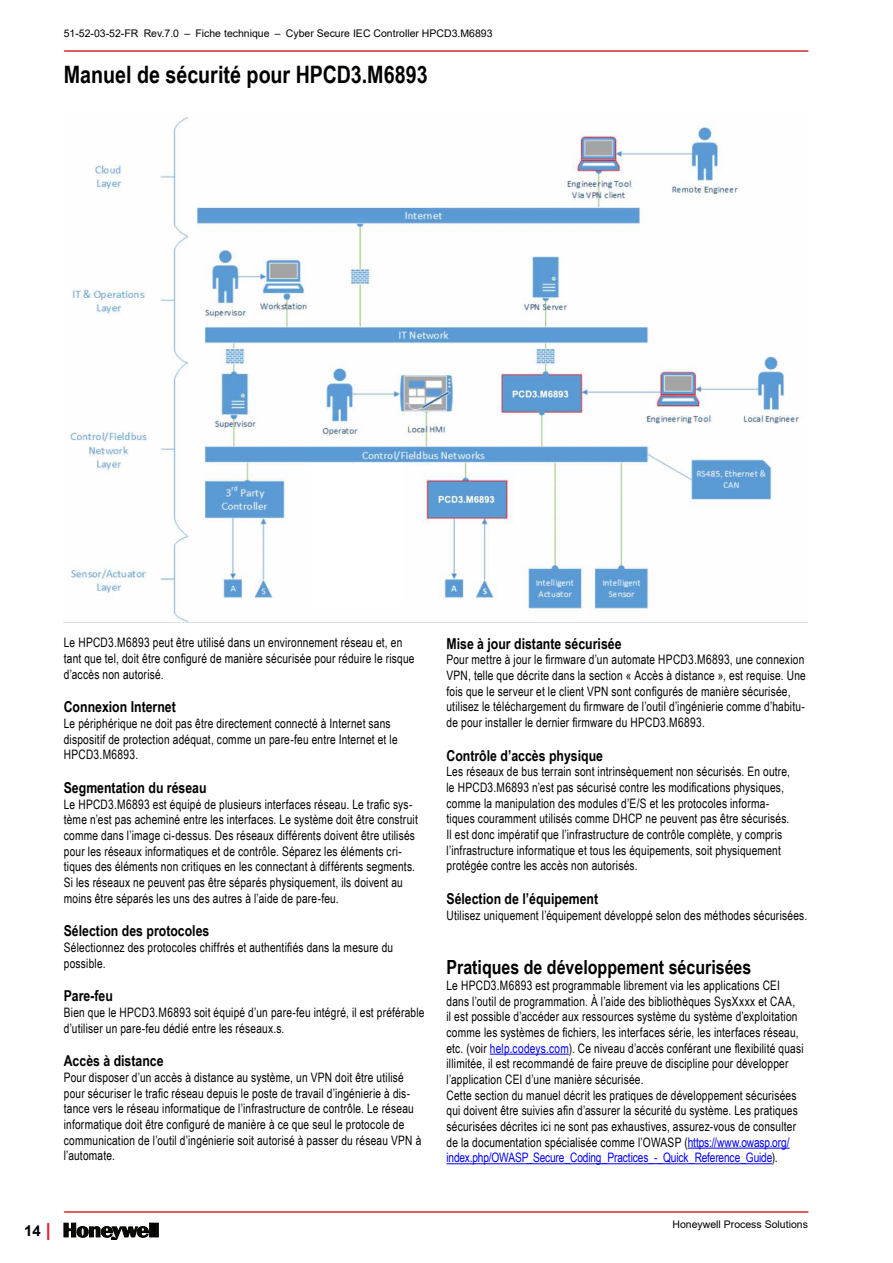
<style>
.page{position:relative;width:893px;height:1263px;background:#fff}
.page>*{position:absolute;margin:0;border:0;box-sizing:border-box;transform-origin:0 0}
.Sec_Header_2_narrow{font:700 24px "Arial Narrow";color:#000}
.Sec_Header_3_narrow{font:700 19.5px "Arial Narrow";color:#000}
.Sec_Header_4_narrow{font:700 15px "Arial Narrow";color:#000}
.t1{font:700 15px "Arial";color:#000}
.Sec_Grundtext_narrow{font:13.05px/15.6px "Arial Narrow";letter-spacing:.02em;color:#000;scale:.95 1}
.t2{font:10.5px "Arial";color:#000}
.s1{font-size:18px;color:#dc1b2a}
.s2{color:#00f}
</style>
<div class="page">
<svg style="left:64px;top:1223px;width:85px;height:17px"></svg>
<div style="left:150px;top:1223px;width:3px;height:14px;border:1px solid #000"></div>
<div style="left:154px;top:1223px;width:4px;height:14px;border:1px solid #000"></div>
<hr style="left:65px;top:1211px;width:743px;height:2px;background:#d7282f">
<hr style="left:65px;top:50px;width:743px;height:2px;background:#d7282f">
<img style="left:70px;top:116px;width:730px;height:506px">
<div style="left:312px;top:463px;width:90px;height:143px;background:#fff"></div>
<hr style="left:490px;top:1054px;width:79px;height:1px;background:#00f">
<hr style="left:688px;top:1148px;width:101px;height:1px;background:#00f">
<hr style="left:446px;top:1163px;width:326px;height:1px;background:#00f">
<p class="t2" style="left:64px;top:26px;width:430px">51-52-03-52-FR Rev.7.0 – Fiche technique – Cyber Secure IEC Controller HPCD3.M6893</p>
<p class="Sec_Header_2_narrow" style="left:64px;top:57px;width:365px">Manuel de sécurité pour HPCD3.M6893</p>
<p class="Sec_Grundtext_narrow" style="left:64px;top:634px;width:371px">Le HPCD3.M6893 peut être utilisé dans un environnement réseau et, en tant que tel, doit être configuré de manière sécurisée pour réduire le risque d’accès non autorisé.</p>
<p class="Sec_Header_4_narrow" style="left:64px;top:696px;width:114px">Connexion Internet</p>
<p class="Sec_Grundtext_narrow" style="left:64px;top:715px;width:353px">Le périphérique ne doit pas être directement connecté à Internet sans dispositif de protection adéquat, comme un pare-feu entre Internet et le<br>HPCD3.M6893.</p>
<p class="Sec_Header_4_narrow" style="left:64px;top:776px;width:144px">Segmentation du réseau</p>
<p class="Sec_Grundtext_narrow" style="left:64px;top:796px;width:374px">Le HPCD3.M6893 est équipé de plusieurs interfaces réseau. Le trafic sys&shy;tème n’est pas acheminé entre les interfaces. Le système doit être construit comme dans l’image ci-dessus. Des réseaux différents doivent être utilisés pour les réseaux informatiques et de contrôle. Séparez les éléments cri&shy;tiques des éléments non critiques en les connectant à différents segments.</p>
<p class="Sec_Grundtext_narrow" style="left:64px;top:874px;width:358px">Si les réseaux ne peuvent pas être séparés physiquement, ils doivent au moins être séparés les uns des autres à l’aide de pare-feu.</p>
<p class="Sec_Header_4_narrow" style="left:64px;top:920px;width:147px">Sélection des protocoles</p>
<p class="Sec_Grundtext_narrow" style="left:64px;top:939px;width:348px">Sélectionnez des protocoles chiffrés et authentifiés dans la mesure du possible.</p>
<p class="Sec_Header_4_narrow" style="left:64px;top:985px;width:51px">Pare-feu</p>
<p class="Sec_Grundtext_narrow" style="left:64px;top:1004px;width:381px">Bien que le HPCD3.M6893 soit équipé d’un pare-feu intégré, il est préférable d’utiliser un pare-feu dédié entre les réseaux.s.</p>
<p class="Sec_Header_4_narrow" style="left:64px;top:1050px;width:101px">Accès à distance</p>
<p class="Sec_Grundtext_narrow" style="left:64px;top:1069px;width:378px">Pour disposer d’un accès à distance au système, un VPN doit être utilisé pour sécuriser le trafic réseau depuis le poste de travail d’ingénierie à dis&shy;tance vers le réseau informatique de l’infrastructure de contrôle. Le réseau informatique doit être configuré de manière à ce que seul le protocole de communication de l’outil d’ingénierie soit autorisé à passer du réseau VPN à l’automate.</p>
<p class="t1" style="left:24px;top:1220px;width:28px">14 <span class="s1">|</span></p>
<p class="Sec_Header_4_narrow" style="left:446px;top:632px;width:177px">Mise à jour distante sécurisée</p>
<p class="Sec_Grundtext_narrow" style="left:446px;top:651px;width:380px">Pour mettre à jour le firmware d’un automate HPCD3.M6893, une connexion VPN, telle que décrite dans la section « Accès à distance », est requise. Une fois que le serveur et le client VPN sont configurés de manière sécurisée, utilisez le téléchargement du firmware de l’outil d’ingénierie comme d’habitu&shy;de pour installer le dernier firmware du HPCD3.M6893.</p>
<p class="Sec_Header_4_narrow" style="left:446px;top:744px;width:158px">Contrôle d’accès physique</p>
<p class="Sec_Grundtext_narrow" style="left:446px;top:763px;width:363px">Les réseaux de bus terrain sont intrinsèquement non sécurisés. En outre, le HPCD3.M6893 n’est pas sécurisé contre les modifications physiques, comme la manipulation des modules d’E/S et les protocoles informa&shy;tiques couramment utilisés comme DHCP ne peuvent pas être sécurisés.<br>Il est donc impératif que l’infrastructure de contrôle complète, y compris l’infrastructure informatique et tous les équipements, soit physiquement protégée contre les accès non autorisés.</p>
<p class="Sec_Header_4_narrow" style="left:446px;top:887px;width:153px">Sélection de l’équipement</p>
<p class="Sec_Grundtext_narrow" style="left:446px;top:907px;width:381px">Utilisez uniquement l’équipement développé selon des méthodes sécurisées.</p>
<p class="Sec_Header_3_narrow" style="left:446px;top:953px;width:306px">Pratiques de développement sécurisées</p>
<p class="Sec_Grundtext_narrow" style="left:446px;top:977px;width:377px">Le HPCD3.M6893 est programmable librement via les applications CEI dans l’outil de programmation. À l’aide des bibliothèques SysXxxx et CAA,<br>il est possible d’accéder aux ressources système du système d’exploitation comme les systèmes de fichiers, les interfaces série, les interfaces réseau, etc. (voir <span class="s2">help.codeys.com</span>). Ce niveau d’accès conférant une flexibilité quasi illimitée, il est recommandé de faire preuve de discipline pour développer l’application CEI d’une manière sécurisée.</p>
<p class="Sec_Grundtext_narrow" style="left:446px;top:1087px;width:371px">Cette section du manuel décrit les pratiques de développement sécurisées qui doivent être suivies afin d’assurer la sécurité du système. Les pratiques sécurisées décrites ici ne sont pas exhaustives, assurez-vous de consulter de la documentation spécialisée comme l’OWASP (<span class="s2">https://www.owasp.org/ index.php/OWASP_Secure_Coding_Practices_-_Quick_Reference_Guide</span>).</p>
<p class="t2" style="left:672px;top:1217px;width:137px">Honeywell Process Solutions</p>
</div>
